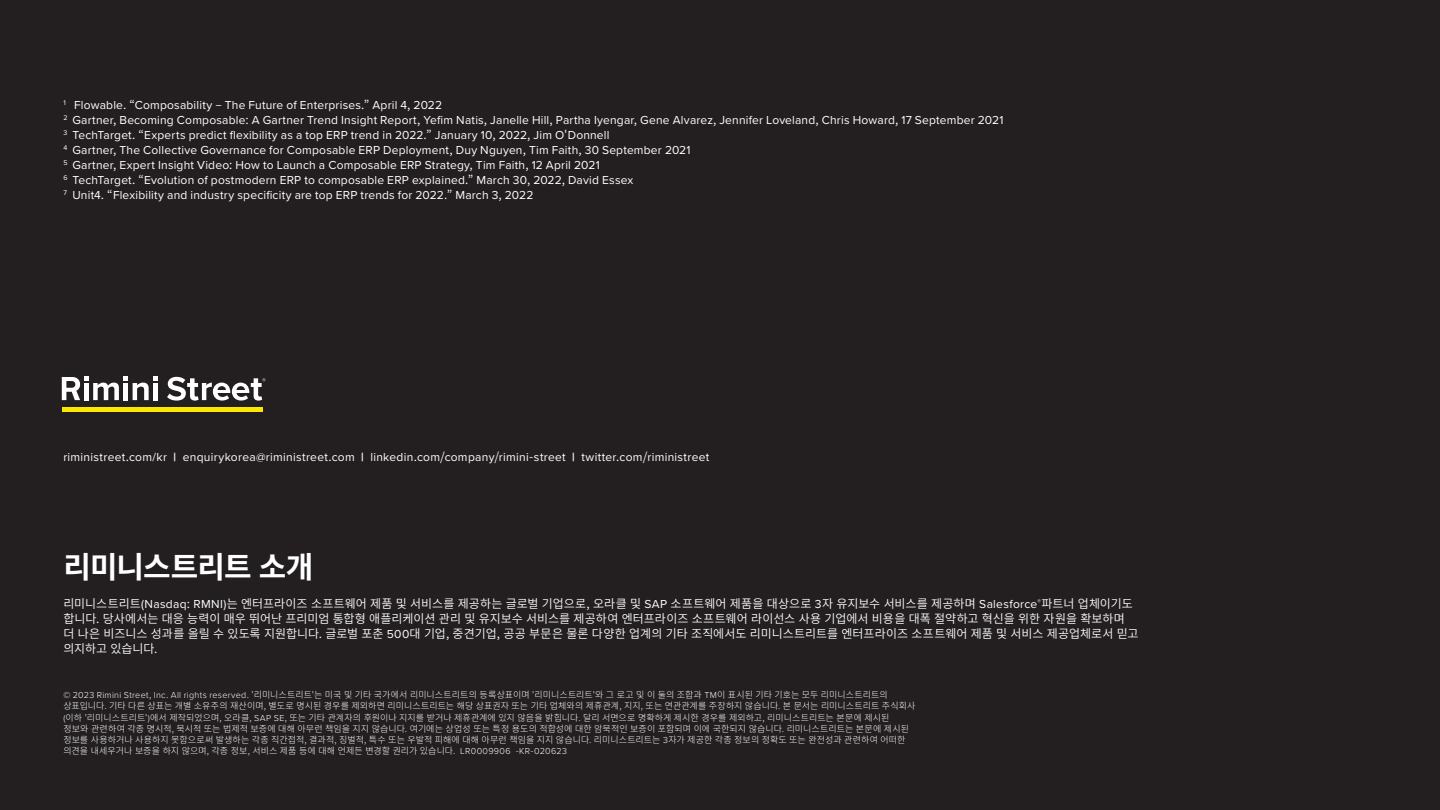
<style>
.page{position:relative;width:1440px;height:810px;background:#231f20}
.page>*{position:absolute;margin:0;border:0;box-sizing:border-box;transform-origin:0 0}
.t1{font:700 30px "Source Han Sans KR";letter-spacing:-.03em;color:#fff}
.List_Paragraph{font:12px "Proxima Nova";letter-spacing:.015em;color:#fff}
.Boilerplate{font:12px/15px "Source Han Sans KR";color:#fff}
.Boilerplate-2{font:12px "Proxima Nova";letter-spacing:.025em;color:#fff}
.Copyright{font:300 9px/11.2px "Source Han Sans KR";letter-spacing:.005em;color:#fff}
.s1{font-family:"Source Han Sans KR"}
.s2{font-weight:700}
.s3{font-family:"Proxima Nova"}
</style>
<div class="page">
<svg style="left:62px;top:377px;width:95px;height:23px"></svg>
<hr style="left:153px;top:383px;width:4px;height:17px;background:#fff">
<svg style="left:167px;top:377px;width:98px;height:24px"></svg>
<div style="left:62px;top:407px;width:200px;height:5px;background:#fbe700"></div>
<p class="List_Paragraph" style="left:63px;top:96px;width:380px"><sup>1</sup> Flowable<span class="s1">. “</span>Composability <span class="s1">–</span> The Future of Enterprises<span class="s1">.”</span> April 4<span class="s1">,</span> 2022</p>
<p class="List_Paragraph" style="left:63px;top:111px;width:942px"><sup>2</sup> Gartner<span class="s1">,</span> Becoming Composable<span class="s1">:</span> A Gartner Trend Insight Report<span class="s1">,</span> Yefim Natis<span class="s1">,</span> Janelle Hill<span class="s1">,</span> Partha Iyengar<span class="s1">,</span> Gene Alvarez<span class="s1">,</span> Jennifer Loveland<span class="s1">,</span> Chris Howard<span class="s1">,</span> 17 September 2021</p>
<p class="List_Paragraph" style="left:63px;top:126px;width:548px"><sup>3</sup> TechTarget<span class="s1">. “</span>Experts predict flexibility as a top ERP trend in 2022<span class="s1">.”</span> January 10<span class="s1">,</span> 2022<span class="s1">,</span> Jim O<span class="s1">'</span>Donnell</p>
<p class="List_Paragraph" style="left:63px;top:141px;width:629px"><sup>4</sup> Gartner<span class="s1">,</span> The Collective Governance for Composable ERP Deployment<span class="s1">,</span> Duy Nguyen<span class="s1">,</span> Tim Faith<span class="s1">,</span> 30 September 2021</p>
<p class="List_Paragraph" style="left:63px;top:156px;width:538px"><sup>5</sup> Gartner<span class="s1">,</span> Expert Insight Video<span class="s1">:</span> How to Launch a Composable ERP Strategy<span class="s1">,</span> Tim Faith<span class="s1">,</span> 12 April 2021</p>
<p class="List_Paragraph" style="left:63px;top:171px;width:572px"><sup>6</sup> TechTarget<span class="s1">. “</span>Evolution of postmodern ERP to composable ERP explained<span class="s1">.”</span> March 30<span class="s1">,</span> 2022<span class="s1">,</span> David Essex</p>
<p class="List_Paragraph" style="left:63px;top:186px;width:472px"><sup>7</sup> Unit4<span class="s1">. “</span>Flexibility and industry specificity are top ERP trends for 2022<span class="s1">.”</span> March 3<span class="s1">,</span> 2022</p>
<p class="Boilerplate-2" style="left:63px;top:449px;width:648px">riministreet<span class="s1">.</span>com/kr <span class="s2">|</span> enquirykorea@riministreet<span class="s1">.</span>com <span class="s2">|</span> linkedin<span class="s1">.</span>com<span class="s1">/</span>company<span class="s1">/</span>rimini<span class="s1">-</span>street <span class="s2">|</span> twitter<span class="s1">.</span>com<span class="s1">/</span>riministreet</p>
<h3 class="t1" style="left:63px;top:550px;width:252px">리미니스트리트 소개</h3>
<p class="Boilerplate" style="left:63px;top:597px;width:1077px">리미니스트리트<span class="s3">(Nasdaq</span>: <span class="s3">RMNI)</span>는 엔터프라이즈 소프트웨어 제품 및 서비스를 제공하는 글로벌 기업으로, 오라클 및 <span class="s3">SAP</span> 소프트웨어 제품을 대상으로 <span class="s3">3</span>자 유지보수 서비스를 제공하며 <span class="s3">Salesforce</span><sup>®</sup>파트너 업체이기도 합니다. 당사에서는 대응 능력이 매우 뛰어난 프리미엄 통합형 애플리케이션 관리 및 유지보수 서비스를 제공하여 엔터프라이즈 소프트웨어 라이선스 사용 기업에서 비용을 대폭 절약하고 혁신을 위한 자원을 확보하며 더 나은 비즈니스 성과를 올릴 수 있도록 지원합니다. 글로벌 포춘 <span class="s3">500</span>대 기업, 중견기업, 공공 부문은 물론 다양한 업계의 기타 조직에서도 리미니스트리트를 엔터프라이즈 소프트웨어 제품 및 서비스 제공업체로서 믿고 의지하고 있습니다.</p>
<p class="Copyright" style="left:63px;top:689px;width:853px"><span class="s3">© 2023 Rimini Street</span>, <span class="s3">Inc</span>. <span class="s3">All rights reserved</span>. '리미니스트리트'는 미국 및 기타 국가에서 리미니스트리트의 등록상표이며 '리미니스트리트'와 그 로고 및 이 둘의 조합과 <span class="s3">TM</span>이 표시된 기타 기호는 모두 리미니스트리트의 상표입니다. 기타 다른 상표는 개별 소유주의 재산이며, 별도로 명시된 경우를 제외하면 리미니스트리트는 해당 상표권자 또는 기타 업체와의 제휴관계, 지지, 또는 연관관계를 주장하지 않습니다. 본 문서는 리미니스트리트 주식회사 <span class="s3">(</span>이하 '리미니스트리트'<span class="s3">)</span>에서 제작되었으며, 오라클, <span class="s3">SAP SE</span>, 또는 기타 관계자의 후원이나 지지를 받거나 제휴관계에 있지 않음을 밝힙니다. 달리 서면으로 명확하게 제시한 경우를 제외하고, 리미니스트리트는 본문에 제시된 정보와 관련하여 각종 명시적, 묵시적 또는 법제적 보증에 대해 아무런 책임을 지지 않습니다. 여기에는 상업성 또는 특정 용도의 적합성에 대한 암묵적인 보증이 포함되며 이에 국한되지 않습니다. 리미니스트리트는 본문에 제시된 정보를 사용하거나 사용하지 못함으로써 발생하는 각종 직간접적, 결과적, 징벌적, 특수 또는 우발적 피해에 대해 아무런 책임을 지지 않습니다. 리미니스트리트는 <span class="s3">3</span>자가 제공한 각종 정보의 정확도 또는 완전성과 관련하여 어떠한 의견을 내세우거나 보증을 하지 않으며, 각종 정보, 서비스 제품 등에 대해 언제든 변경할 권리가 있습니다. <span class="s3">LR0009906</span> -<span class="s3">KR</span>-<span class="s3">020623</span></p>
</div>
